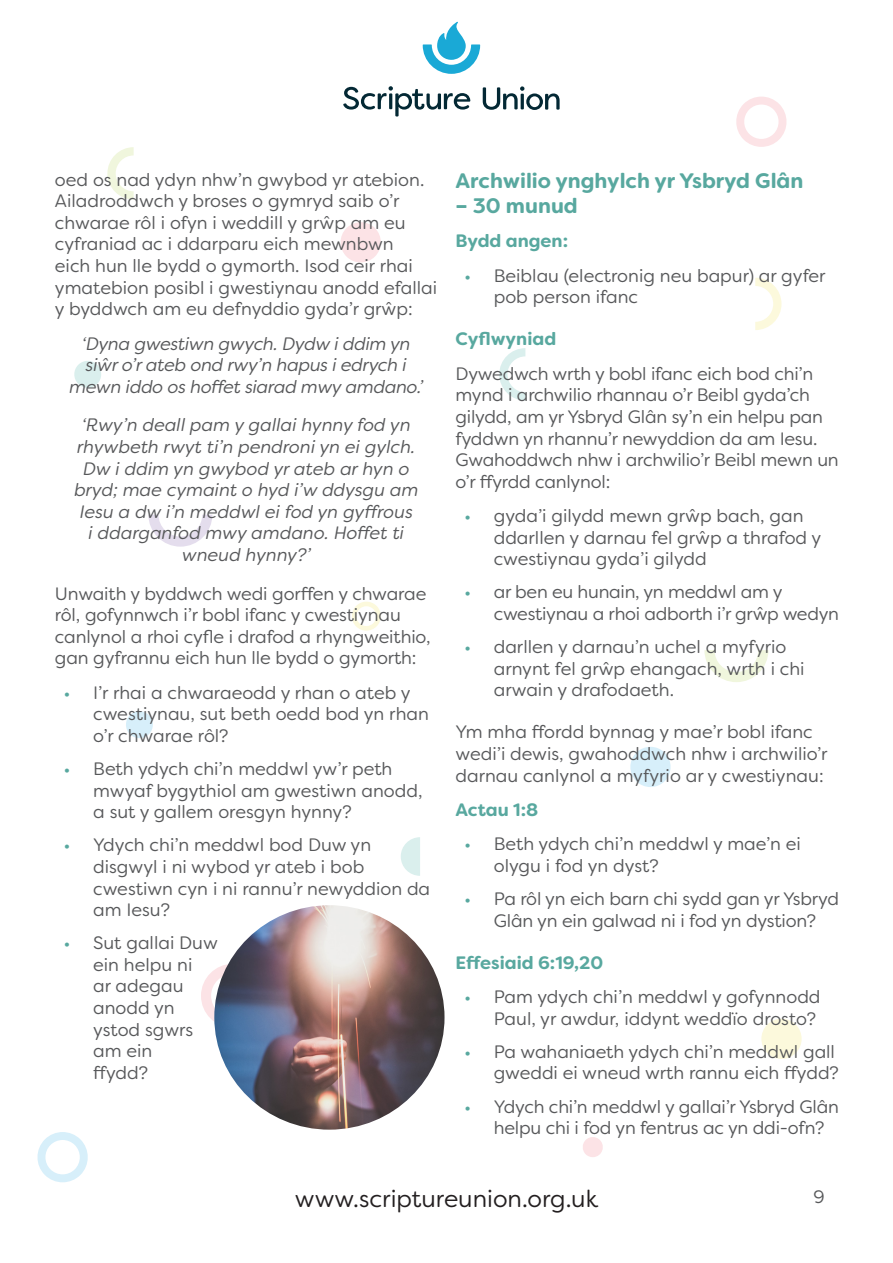
<style>
.page{position:relative;width:893px;height:1263px;background:#fff}
.page>*{position:absolute;margin:0;border:0;box-sizing:border-box;transform-origin:0 0}
.t1{font:24px "Filson Soft";color:#231f20}
.Activity_Title{font:700 21px "Filson Soft";color:#58a89f}
.Activity_Text{font:18px/21.6px "Filson Soft";color:#57585a}
.Pull_out_text{font:italic 18px/21.6px "Filson Soft";color:#57585a;text-align:center}
.Subhead{font:700 18px "Filson Soft";color:#58a89f}
.You_will_need{font:700 18px "Filson Soft";color:#58a89f}
.s1{color:#58a89f}
</style>
<div class="page">
<svg style="left:704px;top:650px;width:64px;height:32px"></svg>
<svg style="left:126px;top:711px;width:27px;height:27px"></svg>
<svg style="left:630px;top:747px;width:41px;height:40px"></svg>
<svg style="left:755px;top:278px;width:26px;height:52px"></svg>
<svg style="left:761px;top:1019px;width:41px;height:40px"></svg>
<svg style="left:341px;top:222px;width:40px;height:40px"></svg>
<svg style="left:148px;top:515px;width:64px;height:32px"></svg>
<svg style="left:201px;top:970px;width:13px;height:51px"></svg>
<svg style="left:499px;top:348px;width:26px;height:52px"></svg>
<svg style="left:107px;top:147px;width:27px;height:53px"></svg>
<svg style="left:352px;top:602px;width:29px;height:29px"></svg>
<svg style="left:401px;top:837px;width:19px;height:39px"></svg>
<svg style="left:74px;top:361px;width:27px;height:27px"></svg>
<svg style="left:736px;top:97px;width:51px;height:50px"></svg>
<svg style="left:37px;top:1132px;width:51px;height:50px"></svg>
<svg style="left:583px;top:1137px;width:20px;height:20px"></svg>
<svg style="left:343px;top:86px;width:127px;height:30px"></svg>
<svg style="left:483px;top:86px;width:77px;height:24px"></svg>
<svg style="left:423px;top:22px;width:57px;height:52px"></svg>
<img style="left:214px;top:905px;width:230px;height:225px">
<p class="Activity_Text" style="left:55px;top:168px;width:384px">oed os nad ydyn nhw’n gwybod yr atebion.<br>Ailadroddwch y broses o gymryd saib o’r chwarae rôl i ofyn i weddill y grŵp am eu cyfraniad ac i ddarparu eich mewnbwn<br>eich hun lle bydd o gymorth. Isod ceir rhai ymatebion posibl i gwestiynau anodd efallai y byddwch am eu defnyddio gyda’r grŵp:</p>
<p class="Pull_out_text" style="left:70px;top:332px;width:355px">‘Dyna gwestiwn gwych. Dydw i ddim yn siŵr o’r ateb ond rwy’n hapus i edrych i mewn iddo os hoffet siarad mwy amdano.’</p>
<p class="Pull_out_text" style="left:74px;top:414px;width:346px">‘Rwy’n deall pam y gallai hynny fod yn rhywbeth rwyt ti’n pendroni yn ei gylch.<br>Dw i ddim yn gwybod yr ateb ar hyn o bryd; mae cymaint o hyd i’w ddysgu am<br>Iesu a dw i’n meddwl ei fod yn gyffrous<br>i ddarganfod mwy amdano. Hoffet ti wneud hynny?’</p>
<p class="Activity_Text" style="left:55px;top:582px;width:377px">Unwaith y byddwch wedi gorffen y chwarae rôl, gofynnwch i’r bobl ifanc y cwestiynau canlynol a rhoi cyfle i drafod a rhyngweithio, gan gyfrannu eich hun lle bydd o gymorth:</p>
<p class="Activity_Text" style="left:93px;top:681px;width:337px;text-indent:-30px"><span class="s1">•</span> I’r rhai a chwaraeodd y rhan o ateb y cwestiynau, sut beth oedd bod yn rhan o’r chwarae rôl?</p>
<p class="Activity_Text" style="left:93px;top:758px;width:331px;text-indent:-30px"><span class="s1">•</span> Beth ydych chi’n meddwl yw’r peth mwyaf bygythiol am gwestiwn anodd, a sut y gallem oresgyn hynny?</p>
<p class="Activity_Text" style="left:93px;top:834px;width:339px;text-indent:-30px"><span class="s1">•</span> Ydych chi’n meddwl bod Duw yn disgwyl i ni wybod yr ateb i bob cwestiwn cyn i ni rannu’r newyddion da am Iesu?</p>
<p class="Activity_Text" style="left:93px;top:932px;width:126px;text-indent:-30px"><span class="s1">•</span> Sut gallai Duw ein helpu ni<br>ar adegau anodd yn ystod sgwrs am ein<br>ffydd?</p>
<p class="Activity_Title" style="left:455px;top:167px;width:349px">Archwilio ynghylch yr Ysbryd Glân</p>
<p class="Activity_Title" style="left:455px;top:192px;width:124px">– 30 munud</p>
<p class="You_will_need" style="left:455px;top:229px;width:114px">Bydd angen:</p>
<p class="Activity_Text" style="left:494px;top:264px;width:333px;text-indent:-30px"><span class="s1">•</span> Beiblau (electronig neu bapur) ar gyfer pob person ifanc</p>
<p class="Subhead" style="left:455px;top:327px;width:102px">Cyflwyniad</p>
<p class="Activity_Text" style="left:455px;top:362px;width:385px">Dywedwch wrth y bobl ifanc eich bod chi’n mynd i archwilio rhannau o’r Beibl gyda’ch gilydd, am yr Ysbryd Glân sy’n ein helpu pan fyddwn yn rhannu’r newyddion da am Iesu.<br>Gwahoddwch nhw i archwilio’r Beibl mewn un o’r ffyrdd canlynol:</p>
<p class="Activity_Text" style="left:494px;top:505px;width:329px;text-indent:-30px"><span class="s1">•</span> gyda’i gilydd mewn grŵp bach, gan ddarllen y darnau fel grŵp a thrafod y cwestiynau gyda’i gilydd</p>
<p class="Activity_Text" style="left:494px;top:581px;width:347px;text-indent:-30px"><span class="s1">•</span> ar ben eu hunain, yn meddwl am y cwestiynau a rhoi adborth i’r grŵp wedyn</p>
<p class="Activity_Text" style="left:494px;top:636px;width:312px;text-indent:-30px"><span class="s1">•</span> darllen y darnau’n uchel a myfyrio arnynt fel grŵp ehangach, wrth i chi arwain y drafodaeth.</p>
<p class="Activity_Text" style="left:455px;top:721px;width:374px">Ym mha ffordd bynnag y mae’r bobl ifanc wedi’i dewis, gwahoddwch nhw i archwilio’r darnau canlynol a myfyrio ar y cwestiynau:</p>
<p class="Subhead" style="left:455px;top:798px;width:84px">Actau 1:8</p>
<p class="Activity_Text" style="left:494px;top:833px;width:309px;text-indent:-30px"><span class="s1">•</span> Beth ydych chi’n meddwl y mae’n ei olygu i fod yn dyst?</p>
<p class="Activity_Text" style="left:464px;top:888px;width:376px;text-align:center"><span class="s1">•</span> Pa rôl yn eich barn chi sydd gan yr Ysbryd<br>Glân yn ein galwad ni i fod yn dystion?</p>
<p class="Subhead" style="left:455px;top:951px;width:149px">Effesiaid 6:19,20</p>
<p class="Activity_Text" style="left:464px;top:986px;width:358px;text-align:right"><span class="s1">•</span> Pam ydych chi’n meddwl y gofynnodd<br>Paul, yr awdur, iddynt weddïo drosto?</p>
<p class="Activity_Text" style="left:464px;top:1041px;width:376px;text-align:right"><span class="s1">•</span> Pa wahaniaeth ydych chi’n meddwl gall gweddi ei wneud wrth rannu eich ffydd?</p>
<p class="Activity_Text" style="left:494px;top:1095px;width:347px;text-indent:-30px"><span class="s1">•</span> Ydych chi’n meddwl y gallai’r Ysbryd Glân helpu chi i fod yn fentrus ac yn ddi-ofn?</p>
<h1 class="t1" style="left:295px;top:1184px;width:305px">www.scriptureunion.org.uk</h1>
<p class="Activity_Text" style="left:814px;top:1186px;width:13px">9</p>
</div>
